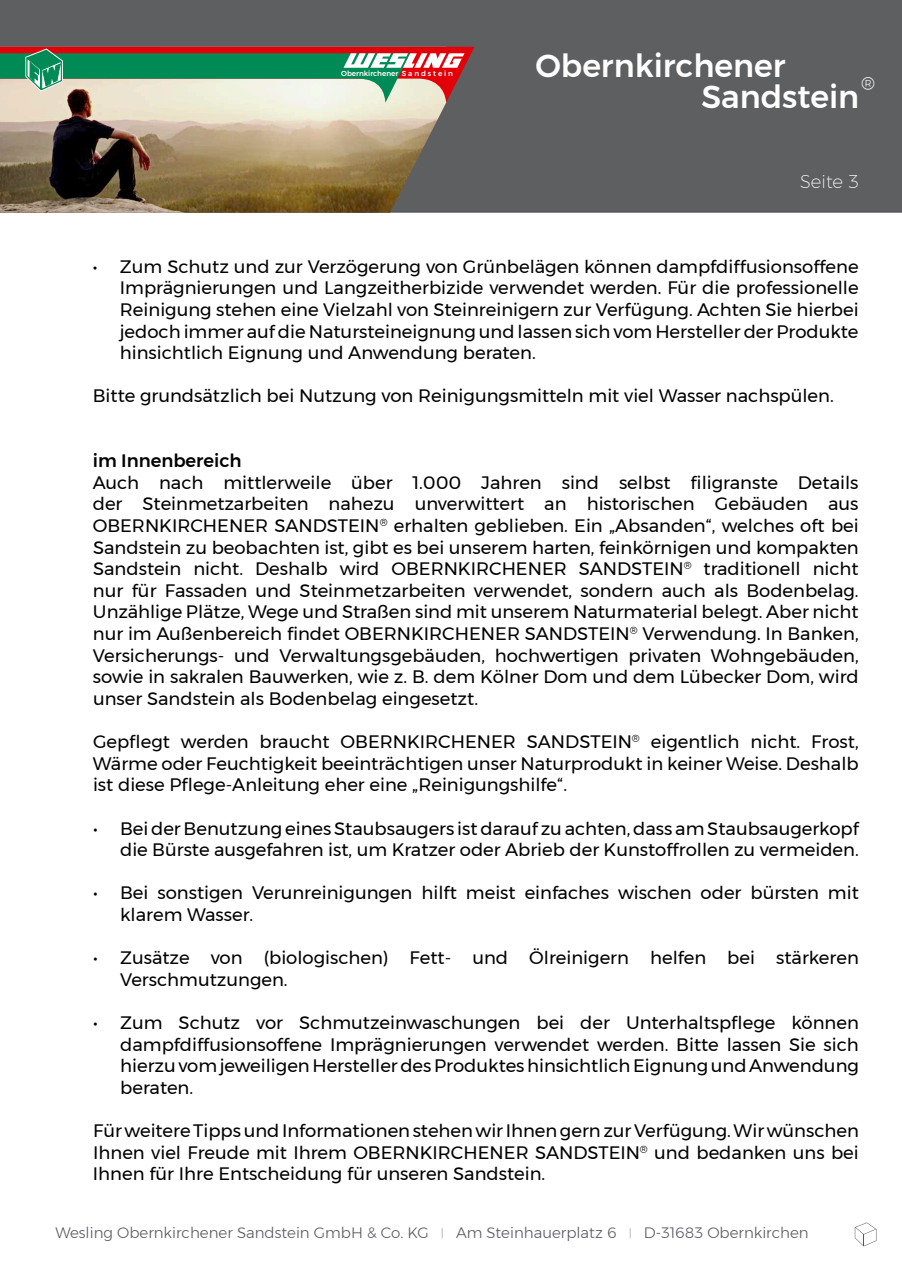
<style>
.page{position:relative;width:902px;height:1272px;background:#fff}
.page>*{position:absolute;margin:0;border:0;box-sizing:border-box;transform-origin:0 0}
.t1{font:500 31.5px "Montserrat";color:#fff}
.t2{font:300 18.3px "Montserrat";color:#fff}
.t3{font:18px/21.6px "Montserrat";color:#000;text-align:justify}
.t4{font:200 18px "Montserrat";color:#fff}
.t5{font:300 15px "Montserrat";color:#55595e}
.t6{font:500 7.2px "Montserrat";color:#fff}
.s1{font-weight:500}
.s2{font-weight:200;font-size:10.5px}
</style>
<div class="page">
<div style="left:0;top:0;width:901px;height:213px;background:#5e5f61"></div>
<svg style="left:854px;top:1222px;width:22px;height:24px"></svg>
<img style="left:0;top:103px;width:446px;height:110px">
<svg style="left:0;top:47px;width:474px;height:56px"></svg>
<p class="t6" style="left:341px;top:68px;width:113px">Obernkirchener S a n d s t e i n</p>
<p class="t1" style="left:535px;top:41px;width:252px">Obernkirchener</p>
<p class="t2" style="left:861px;top:70px;width:15px">®</p>
<p class="t1" style="left:701px;top:72px;width:159px">Sandstein</p>
<p class="t4" style="left:800px;top:168px;width:60px">Seite 3</p>
<p class="t3" style="left:120px;top:255px;width:740px;text-indent:-27px">• Zum Schutz und zur Verzögerung von Grünbelägen können dampfdiffusionsoffene Imprägnierungen und Langzeitherbizide verwendet werden. Für die professionelle Reinigung stehen eine Vielzahl von Steinreinigern zur Verfügung. Achten Sie hierbei jedoch immer auf die Natursteineignung und lassen sich vom Hersteller der Produkte hinsichtlich Eignung und Anwendung beraten.</p>
<p class="t3" style="left:93px;top:385px;width:742px">Bitte grundsätzlich bei Nutzung von Reinigungsmitteln mit viel Wasser nachspülen.</p>
<p class="t3" style="left:93px;top:450px;width:767px;text-align:left"><span class="s1">im Innenbereich<br></span>Auch nach mittlerweile über 1.000 Jahren sind selbst filigranste Details der Steinmetzarbeiten nahezu unverwittert an historischen Gebäuden aus OBERNKIRCHENER SANDSTEIN<sup>®</sup> erhalten geblieben. Ein „Absanden“, welches oft bei Sandstein zu beobachten ist, gibt es bei unserem harten, feinkörnigen und kompakten Sandstein nicht. Deshalb wird OBERNKIRCHENER SANDSTEIN<sup>®</sup> traditionell nicht nur für Fassaden und Steinmetzarbeiten verwendet, sondern auch als Bodenbelag.<br>Unzählige Plätze, Wege und Straßen sind mit unserem Naturmaterial belegt. Aber nicht nur im Außenbereich findet OBERNKIRCHENER SANDSTEIN<sup>®</sup> Verwendung. In Banken, Versicherungs- und Verwaltungsgebäuden, hochwertigen privaten Wohngebäuden, sowie in sakralen Bauwerken, wie z. B. dem Kölner Dom und dem Lübecker Dom, wird unser Sandstein als Bodenbelag eingesetzt.</p>
<p class="t3" style="left:93px;top:730px;width:767px">Gepflegt werden braucht OBERNKIRCHENER SANDSTEIN<sup>®</sup> eigentlich nicht. Frost, Wärme oder Feuchtigkeit beeinträchtigen unser Naturprodukt in keiner Weise. Deshalb ist diese Pflege-Anleitung eher eine „Reinigungshilfe“.</p>
<p class="t3" style="left:93px;top:817px;width:767px;text-align:right">• Beider Benutzungeines Staubsaugers istdarauf zuachten,dass amStaubsaugerkopf die Bürste ausgefahren ist, um Kratzer oder Abrieb der Kunstoffrollen zu vermeiden.</p>
<p class="t3" style="left:120px;top:882px;width:740px;text-indent:-27px">• Bei sonstigen Verunreinigungen hilft meist einfaches wischen oder bürsten mit klarem Wasser.</p>
<p class="t3" style="left:120px;top:946px;width:740px;text-indent:-27px">• Zusätze von (biologischen) Fett- und Ölreinigern helfen bei stärkeren<br>Verschmutzungen.</p>
<p class="t3" style="left:120px;top:1011px;width:740px;text-indent:-27px">• Zum Schutz vor Schmutzeinwaschungen bei der Unterhaltspflege können dampfdiffusionsoffene Imprägnierungen verwendet werden. Bitte lassen Sie sich hierzuvomjeweiligenHerstellerdesProdukteshinsichtlichEignungundAnwendung beraten.</p>
<p class="t3" style="left:93px;top:1119px;width:767px">FürweitereTippsundInformationenstehenwirIhnengernzurVerfügung.Wirwünschen Ihnen viel Freude mit Ihrem OBERNKIRCHENER SANDSTEIN<sup>®</sup> und bedanken uns bei Ihnen für Ihre Entscheidung für unseren Sandstein.</p>
<p class="t5" style="left:55px;top:1221px;width:754px">Wesling Obernkirchener Sandstein GmbH &amp; Co. KG <span class="s2">|</span> Am Steinhauerplatz 6 <span class="s2">|</span> D-31683 Obernkirchen</p>
</div>
